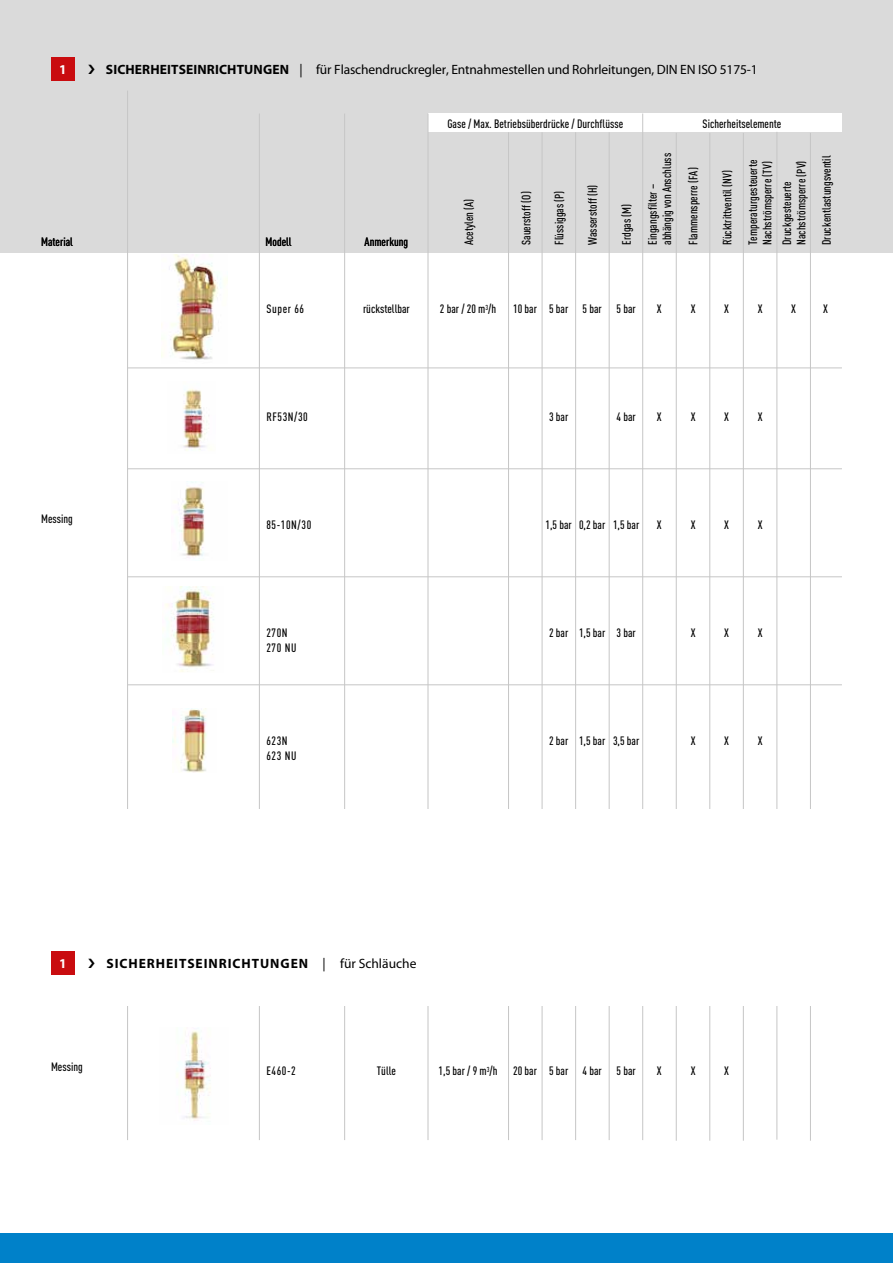
<style>
.page{position:relative;width:893px;height:1263px;background:#fff}
.page>*{position:absolute;margin:0;border:0;box-sizing:border-box;transform-origin:0 0}
.t1{font:13.5px "Myriad Pro";letter-spacing:-.01em;color:#000}
.t2{font:700 13.5px "Myriad Pro";letter-spacing:.07em;color:#000}
.t3{font:700 13.5px "Myriad Pro";color:#fff}
.t4{font:500 12px/25.8px "DIN Cond";color:#000}
.t5{font:500 12px/15px "DIN Cond";letter-spacing:.05em;color:#000}
.s1{font-weight:700}
.s2{font-family:"Lucida Grande";font-weight:400}
.s3{font-weight:400}
</style>
<div class="page">
<img style="left:162px;top:254px;width:66px;height:106px">
<div style="left:0;top:0;width:893px;height:252px;background:#dadada"></div>
<div style="left:428px;top:114px;width:414px;height:18px;background:#fff"></div>
<hr style="left:127px;top:91px;width:1px;height:1049px;background:#c6c6c6">
<hr style="left:259px;top:114px;width:1px;height:1026px;background:#c6c6c6">
<hr style="left:344px;top:114px;width:1px;height:1026px;background:#c6c6c6">
<hr style="left:428px;top:114px;width:1px;height:1026px;background:#c6c6c6">
<hr style="left:508px;top:132px;width:1px;height:1008px;background:#c6c6c6">
<hr style="left:542px;top:132px;width:1px;height:1008px;background:#c6c6c6">
<hr style="left:575px;top:132px;width:1px;height:1008px;background:#c6c6c6">
<hr style="left:609px;top:132px;width:1px;height:1008px;background:#c6c6c6">
<hr style="left:642px;top:114px;width:1px;height:1026px;background:#c6c6c6">
<hr style="left:676px;top:133px;width:1px;height:1008px;background:#c6c6c6">
<hr style="left:709px;top:133px;width:1px;height:1008px;background:#c6c6c6">
<hr style="left:743px;top:133px;width:1px;height:1008px;background:#c6c6c6">
<hr style="left:776px;top:132px;width:1px;height:1008px;background:#c6c6c6">
<hr style="left:810px;top:133px;width:1px;height:1008px;background:#c6c6c6">
<hr style="left:128px;top:468px;width:714px;height:1px;background:#c6c6c6">
<hr style="left:128px;top:576px;width:714px;height:1px;background:#c6c6c6">
<hr style="left:128px;top:684px;width:714px;height:1px;background:#c6c6c6">
<hr style="left:128px;top:367px;width:714px;height:1px;background:#c6c6c6">
<img style="left:165px;top:586px;width:49px;height:86px">
<img style="left:172px;top:709px;width:35px;height:63px">
<div style="left:0;top:1234px;width:893px;height:29px;background:#0081c9"></div>
<img style="left:174px;top:482px;width:31px;height:76px">
<div style="left:51px;top:58px;width:24px;height:23px;background:#c90c0f"></div>
<div style="left:42px;top:809px;width:802px;height:197px;background:#fff"></div>
<img style="left:176px;top:1031px;width:35px;height:90px">
<div style="left:51px;top:951px;width:24px;height:24px;background:#c90c0f"></div>
<img style="left:183px;top:389px;width:24px;height:62px">
<p class="t3" style="left:59px;top:60px;width:9px">1</p>
<p class="t1" style="left:106px;top:61px;width:653px"><span class="s1">SICHERHEITSEINRICHTUNGEN</span> | fü r Flaschendruckregler, Entnahmestellen und Rohrleitungen, DIN EN ISO 5175-1</p>
<p class="t4" style="left:41px;top:228px;width:33px">Material</p>
<p class="t4" style="left:41px;top:506px;width:33px">Messing</p>
<p class="t4" style="left:266px;top:228px;width:28px">Modell</p>
<p class="t4" style="left:365px;top:228px;width:45px">Anmerkung</p>
<p class="t4" style="left:266px;top:295px;width:39px">Super 66</p>
<p class="t4" style="left:363px;top:295px;width:48px">rückstellbar</p>
<p class="t4" style="left:447px;top:110px;width:177px">Gase / Max. Betriebsüberdrücke / Durchflüsse</p>
<p class="t4" style="left:703px;top:110px;width:80px">Sicherheitselemente</p>
<p class="t4" style="left:456px;top:245px;width:48px;rotate:-90deg">Acetylen (A)</p>
<p class="t4" style="left:513px;top:245px;width:55px;rotate:-90deg">Sauerstoff (O)</p>
<p class="t4" style="left:653px;top:245px;width:93px;line-height:26.2px;rotate:-90deg">abhängig von Anschluss<br>Flammensperre (FA)</p>
<p class="t4" style="left:546px;top:245px;width:56px;rotate:-90deg">Flu<span class="s2">̈</span>ssiggas (P)</p>
<p class="t4" style="left:579px;top:245px;width:62px;rotate:-90deg">Wasserstoff (H)</p>
<p class="t4" style="left:614px;top:245px;width:63px;rotate:-90deg">Erdgas (M)<br>Eingangsfilter –</p>
<p class="t4" style="left:714px;top:245px;width:87px;rotate:-90deg">Ru<span class="s2">̈</span>cktrittventil (NV)<br>Temperaturgesteuerte</p>
<p class="t4" style="left:757px;top:245px;width:85px;line-height:19.6px;rotate:-90deg">Nachströmsperre (TV)<br>Druckgesteuerte</p>
<p class="t4" style="left:788px;top:245px;width:86px;rotate:-90deg">Nachströmsperre (PV)</p>
<p class="t4" style="left:813px;top:245px;width:91px;rotate:-90deg">Druckentlastungsventil</p>
<p class="t4" style="left:440px;top:295px;width:58px">2 bar / 20 m<sup>3</sup>/h</p>
<p class="t4" style="left:513px;top:295px;width:56px">10 bar 5 bar</p>
<p class="t4" style="left:583px;top:295px;width:21px">5 bar</p>
<p class="t4" style="left:616px;top:295px;width:21px">5 bar</p>
<p class="t4" style="left:657px;top:295px;width:6px">X</p>
<p class="t4" style="left:691px;top:295px;width:6px">X</p>
<p class="t4" style="left:724px;top:295px;width:6px">X</p>
<p class="t4" style="left:758px;top:295px;width:6px">X</p>
<p class="t4" style="left:791px;top:295px;width:6px">X</p>
<p class="t4" style="left:823px;top:295px;width:6px">X</p>
<p class="t4" style="left:266px;top:403px;width:43px">RF53N/30</p>
<p class="t4" style="left:549px;top:403px;width:21px">3 bar</p>
<p class="t4" style="left:616px;top:403px;width:21px">4 bar</p>
<p class="t4" style="left:657px;top:403px;width:6px">X</p>
<p class="t4" style="left:691px;top:403px;width:6px">X</p>
<p class="t4" style="left:724px;top:403px;width:6px">X</p>
<p class="t4" style="left:758px;top:403px;width:6px">X</p>
<p class="t4" style="left:266px;top:511px;width:46px">85-10N/30</p>
<p class="t4" style="left:545px;top:511px;width:28px">1,5 bar</p>
<p class="t4" style="left:579px;top:511px;width:28px">0,2 bar</p>
<p class="t4" style="left:613px;top:511px;width:28px">1,5 bar</p>
<p class="t4" style="left:657px;top:511px;width:6px">X</p>
<p class="t4" style="left:691px;top:511px;width:6px">X</p>
<p class="t4" style="left:724px;top:511px;width:6px">X</p>
<p class="t4" style="left:758px;top:511px;width:6px">X</p>
<p class="t5" style="left:266px;top:625px;width:32px">270N<br>270 NU</p>
<p class="t5" style="left:266px;top:733px;width:32px">623N<br>623 NU</p>
<p class="t4" style="left:549px;top:619px;width:21px">2 bar</p>
<p class="t4" style="left:579px;top:619px;width:28px">1,5 bar</p>
<p class="t4" style="left:616px;top:619px;width:21px">3 bar</p>
<p class="t4" style="left:549px;top:727px;width:21px">2 bar</p>
<p class="t4" style="left:579px;top:727px;width:28px">1,5 bar</p>
<p class="t4" style="left:613px;top:727px;width:28px">3,5 bar</p>
<p class="t4" style="left:691px;top:619px;width:6px">X</p>
<p class="t4" style="left:724px;top:619px;width:6px">X</p>
<p class="t4" style="left:758px;top:619px;width:6px">X</p>
<p class="t4" style="left:691px;top:727px;width:6px">X</p>
<p class="t4" style="left:724px;top:727px;width:6px">X</p>
<p class="t4" style="left:758px;top:727px;width:6px">X</p>
<p class="t3" style="left:59px;top:954px;width:9px">1</p>
<p class="t2" style="left:106px;top:954px;width:311px">SICHERHEITSEINRICHTUNGEN <span class="s3">| für Schläuche</span></p>
<p class="t4" style="left:51px;top:1053px;width:33px">Messing</p>
<p class="t4" style="left:266px;top:1058px;width:31px">E460-2</p>
<p class="t4" style="left:439px;top:1058px;width:60px">1,5 bar / 9 m<sup>3</sup>/h</p>
<p class="t4" style="left:513px;top:1058px;width:124px">20 bar 5 bar 4 bar 5 bar</p>
<p class="t4" style="left:657px;top:1058px;width:6px">X</p>
<p class="t4" style="left:691px;top:1058px;width:6px">X</p>
<p class="t4" style="left:724px;top:1058px;width:6px">X</p>
<p class="t4" style="left:377px;top:1058px;width:21px">Tülle</p>
</div>
